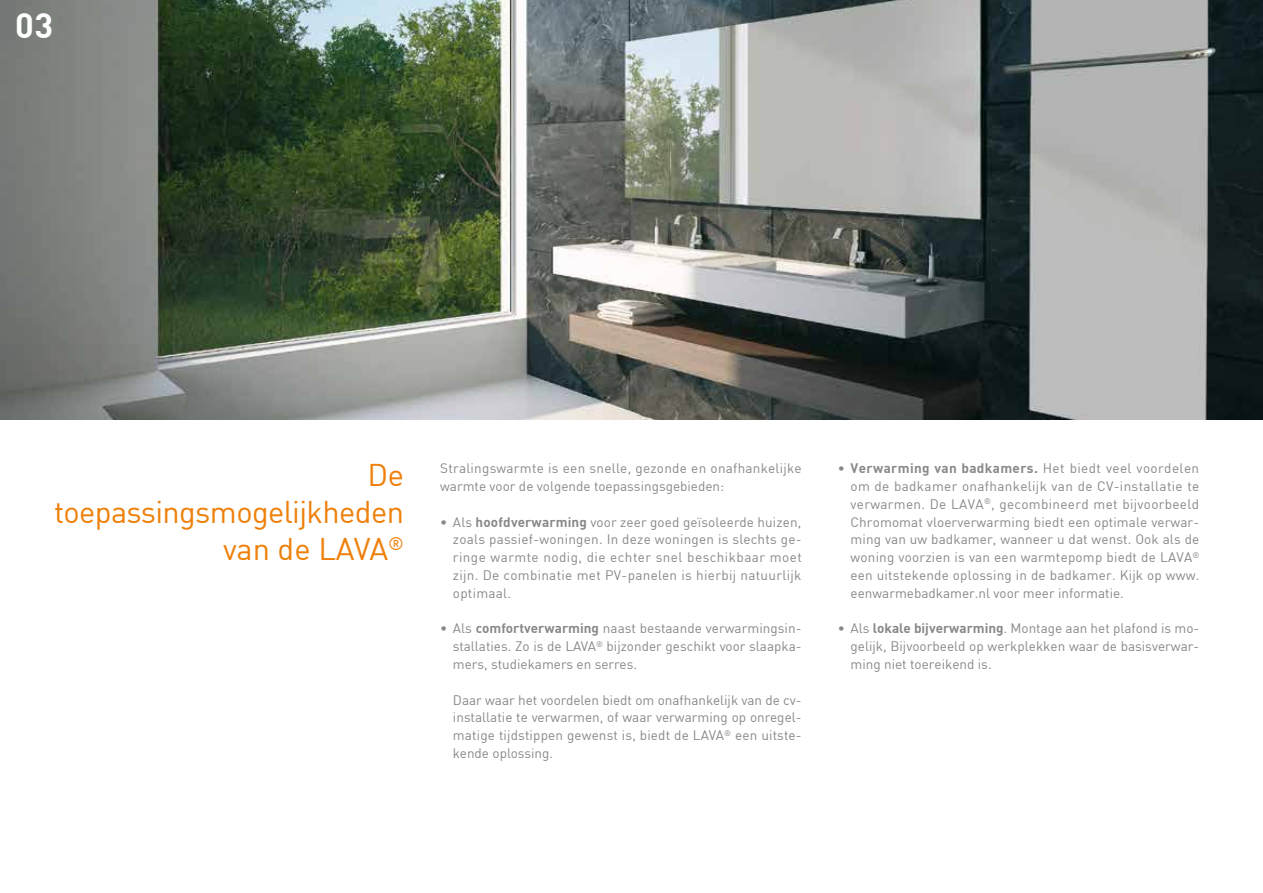
<style>
.page{position:relative;width:1263px;height:893px;background:#fff}
.page>*{position:absolute;margin:0;border:0;box-sizing:border-box;transform-origin:0 0}
.t1{font:700 34.5px "DIN";color:#fff}
.t2{font:30.75px/36.9px "DIN";letter-spacing:-.02em;color:#ee800a;text-align:right}
.t3{font:13.5px/17.9px "DIN";color:#87888a;text-align:justify}
.t4{font:13.5px/17.9px "DIN";letter-spacing:.02em;color:#87888a}
.s1{font-weight:700}
</style>
<div class="page">
<img style="left:0;top:0;width:1263px;height:420px">
<h1 class="t1" style="left:15px;top:3px;width:40px">03</h1>
<h2 class="t2" style="left:54px;top:456px;width:351px">De toepassingsmogelijkheden van de LAVA<sup>®</sup></h2>
<p class="t4" style="left:440px;top:459px;width:363px">Stralingswarmte is een snelle, gezonde en onafhankelijke warmte voor de volgende toepassingsgebieden:</p>
<p class="t3" style="left:453px;top:513px;width:350px;text-indent:-13px">• Als <span class="s1">hoofdverwarming</span> voor zeer goed geïsoleerde huizen, zoals passief-woningen. In deze woningen is slechts ge&shy;ringe warmte nodig, die echter snel beschikbaar moet zijn. De combinatie met PV-panelen is hierbij natuurlijk optimaal.</p>
<p class="t3" style="left:453px;top:619px;width:350px;text-indent:-13px">• Als <span class="s1">comfortverwarming</span> naast bestaande verwarmingsin&shy;stallaties. Zo is de LAVA<sup>®</sup> bijzonder geschikt voor slaapka&shy;mers, studiekamers en serres.</p>
<p class="t3" style="left:453px;top:690px;width:350px">Daar waar het voordelen biedt om onafhankelijk van de cv&shy;installatie te verwarmen, of waar verwarming op onregel&shy;matige tijdstippen gewenst is, biedt de LAVA<sup>®</sup> een uitste&shy;kende oplossing.</p>
<p class="t3" style="left:850px;top:459px;width:350px;text-indent:-13px">• <span class="s1">Verwarming van badkamers.</span> Het biedt veel voordelen om de badkamer onafhankelijk van de CV-installatie te verwarmen. De LAVA<sup>®</sup>, gecombineerd met bijvoorbeeld Chromomat vloerverwarming biedt een optimale verwar&shy;ming van uw badkamer, wanneer u dat wenst. Ook als de woning voorzien is van een warmtepomp biedt de LAVA<sup>® </sup>een uitstekende oplossing in de badkamer. Kijk op www. eenwarmebadkamer.nl voor meer informatie.</p>
<p class="t3" style="left:850px;top:619px;width:350px;text-indent:-13px">• Als <span class="s1">lokale bijverwarming</span>. Montage aan het plafond is mo&shy;gelijk, Bijvoorbeeld op werkplekken waar de basisverwar&shy;ming niet toereikend is.</p>
</div>
